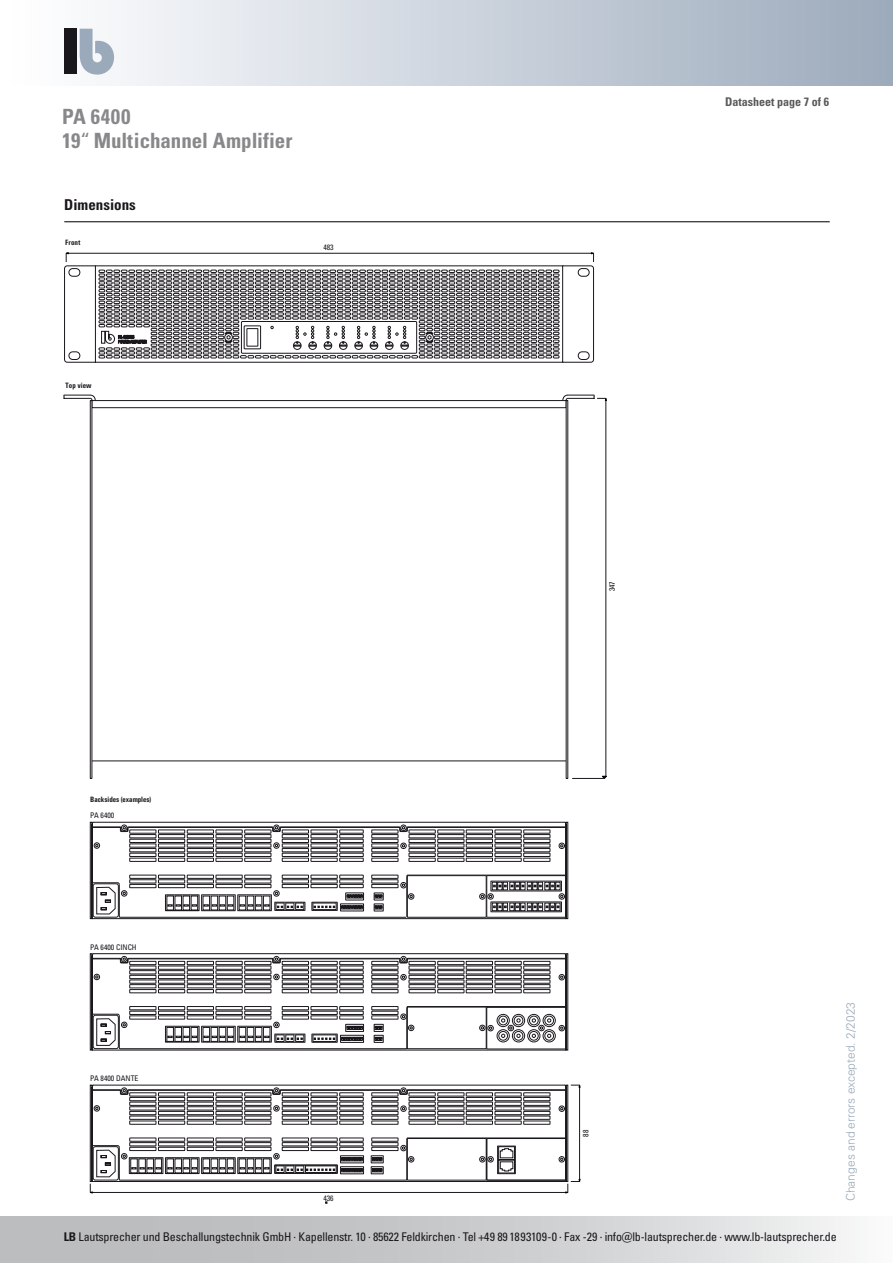
<style>
.page{position:relative;width:893px;height:1263px;background:#fff}
.page>*{position:absolute;margin:0;border:0;box-sizing:border-box;transform-origin:0 0}
.t1{font:700 condensed 21px/24px "Univers LT Pro";color:#87888a}
.t2{font:700 condensed 15px "Univers LT Pro";color:#1a171c}
.t3{font:condensed 12px "Univers LT Pro";letter-spacing:-.015em;color:#1a171c}
.t4{font:300 12px "Univers LT Pro 45";color:#9baaba}
.t5{font:700 condensed 12px "Univers LT Pro";color:#58585a}
.t6{font:condensed 7.8px "Univers Com 57";color:#1a171c}
.t7{font:500 condensed 7.8px "Univers";color:#1a171c}
.s1{font-weight:400}
.s2{font-weight:700}
</style>
<div class="page">
<div style="left:0;top:0;width:893px;height:85px;background:linear-gradient(to right,#fff,#9dabbc)"></div>
<div style="left:64px;top:29px;width:13px;height:45px;background:#1a171c"></div>
<svg style="left:80px;top:29px;width:34px;height:46px"></svg>
<div style="left:0;top:1216px;width:893px;height:47px;background:linear-gradient(to right,#afb1b3,#edeeee)"></div>
<hr style="left:64px;top:221px;width:766px;height:1px;background:#1a171c">
<svg style="left:92px;top:362px;width:474px;height:460px"></svg>
<svg style="left:64px;top:395px;width:32px;height:9px"></svg>
<svg style="left:90px;top:398px;width:476px;height:363px"></svg>
<svg style="left:64px;top:266px;width:530px;height:96px"></svg>
<div style="left:92px;top:400px;width:474px;height:8px;background:#fff;border:1px solid #1a171c"></div>
<div style="left:90px;top:400px;width:2px;height:378px;background:#fff;border:1px solid #1a171c"></div>
<hr style="left:606px;top:401px;width:1px;height:375px;background:#1a171c">
<hr style="left:572px;top:778px;width:32px;height:1px;background:#1a171c">
<svg style="left:563px;top:395px;width:43px;height:9px"></svg>
<hr style="left:67px;top:253px;width:524px;height:1px;background:#1a171c">
<svg style="left:591px;top:253px;width:3px;height:9px"></svg>
<svg style="left:108px;top:270px;width:451px;height:88px"></svg>
<svg style="left:244px;top:326px;width:17px;height:23px"></svg>
<div style="left:244px;top:326px;width:17px;height:23px;border:1px solid #1a171c"></div>
<div style="left:247px;top:329px;width:11px;height:17px;background:#fff"></div>
<div style="left:247px;top:329px;width:11px;height:17px;border:1px solid #1a171c"></div>
<svg style="left:90px;top:822px;width:490px;height:371px"></svg>
<div style="left:374px;top:904px;width:9px;height:7px;border:1px solid #1a171c"></div>
<h1 class="t1" style="left:62px;top:104px;width:232px">PA 6400<br>19<span class="s1">“</span> Multichannel Amplifier</h1>
<p class="t2" style="left:64px;top:196px;width:73px">Dimensions</p>
<p class="t7" style="left:65px;top:239px;width:17px">Front</p>
<p class="t6" style="left:323px;top:245px;width:12px">483</p>
<p class="t7" style="left:65px;top:383px;width:28px">Top view</p>
<p class="t5" style="left:725px;top:95px;width:105px">Datasheet page 7 of 6</p>
<p class="t6" style="left:609px;top:591px;width:12px;rotate:-90deg">347</p>
<p class="t7" style="left:90px;top:796px;width:62px">Backsides (examples)</p>
<p class="t6" style="left:90px;top:812px;width:26px">PA 6400</p>
<p class="t6" style="left:90px;top:944px;width:48px">PA 6400 CINCH</p>
<p class="t6" style="left:90px;top:1075px;width:50px">PA 8400 DANTE</p>
<p class="t6" style="left:323px;top:1195px;width:12px">436</p>
<p class="t6" style="left:583px;top:1137px;width:8px;rotate:-90deg">88</p>
<p class="t4" style="left:843px;top:1201px;width:201px;rotate:-90deg">Changes and errors excepted. 2/2023</p>
<p class="t3" style="left:64px;top:1229px;width:774px"><span class="s2">LB</span> Lautsprecher und Beschallungstechnik GmbH · Kapellenstr. 10 · 85622 Feldkirchen · Tel +49 89 1893109-0 · Fax -29 · info@lb-lautsprecher.de · www.lb-lautsprecher.de</p>
</div>
